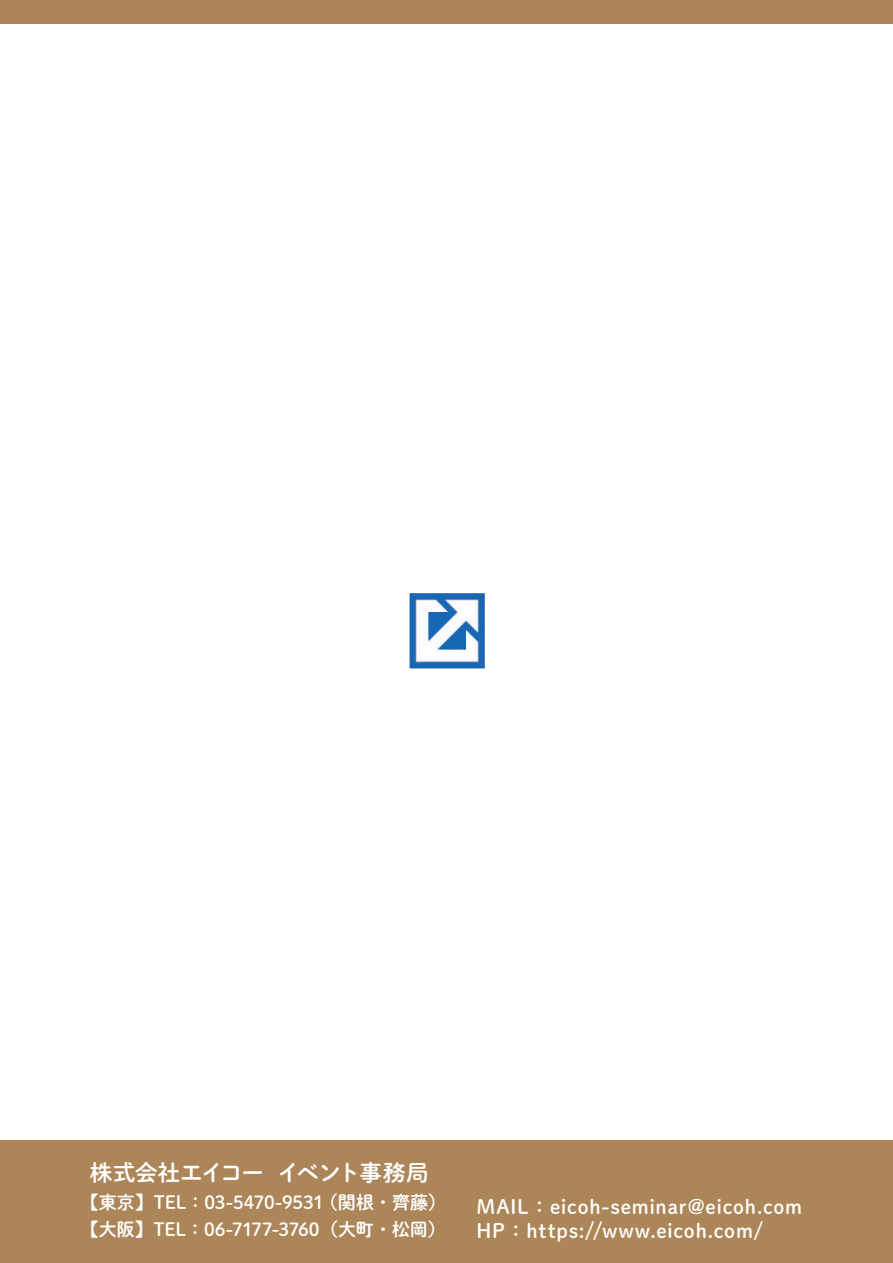
<style>
.page{position:relative;width:893px;height:1263px;background:#fff}
.page>*{position:absolute;margin:0;border:0;box-sizing:border-box;transform-origin:0 0}
.t1{font:22.5px "DNP Shuei M Go Std B";letter-spacing:-.035em;color:#fff}
.t2{font:19.5px/24px "DNP Shuei M Go Std B";letter-spacing:.045em;color:#fff}
.t3{font:18px/27px "DNP Shuei M Go Std B";letter-spacing:-.01em;color:#fff}
</style>
<div class="page">
<div style="left:0;top:1140px;width:893px;height:123px;background:#ac8658"></div>
<img style="left:409px;top:594px;width:75px;height:75px">
<div style="left:0;top:0;width:893px;height:23px;background:#ac8658"></div>
<p class="t1" style="left:90px;top:1156px;width:340px">株式会社エイコー イベント事務局</p>
<p class="t3" style="left:81px;top:1188px;width:376px">【東京】TEL：03-5470-9531 （関根・齊藤）【大阪】TEL：06-7177-3760 （大町・松岡）　</p>
<p class="t2" style="left:477px;top:1194px;width:327px">MAIL：eicoh-seminar@eicoh.com<br>HP：https://www.eicoh.com/</p>
</div>
